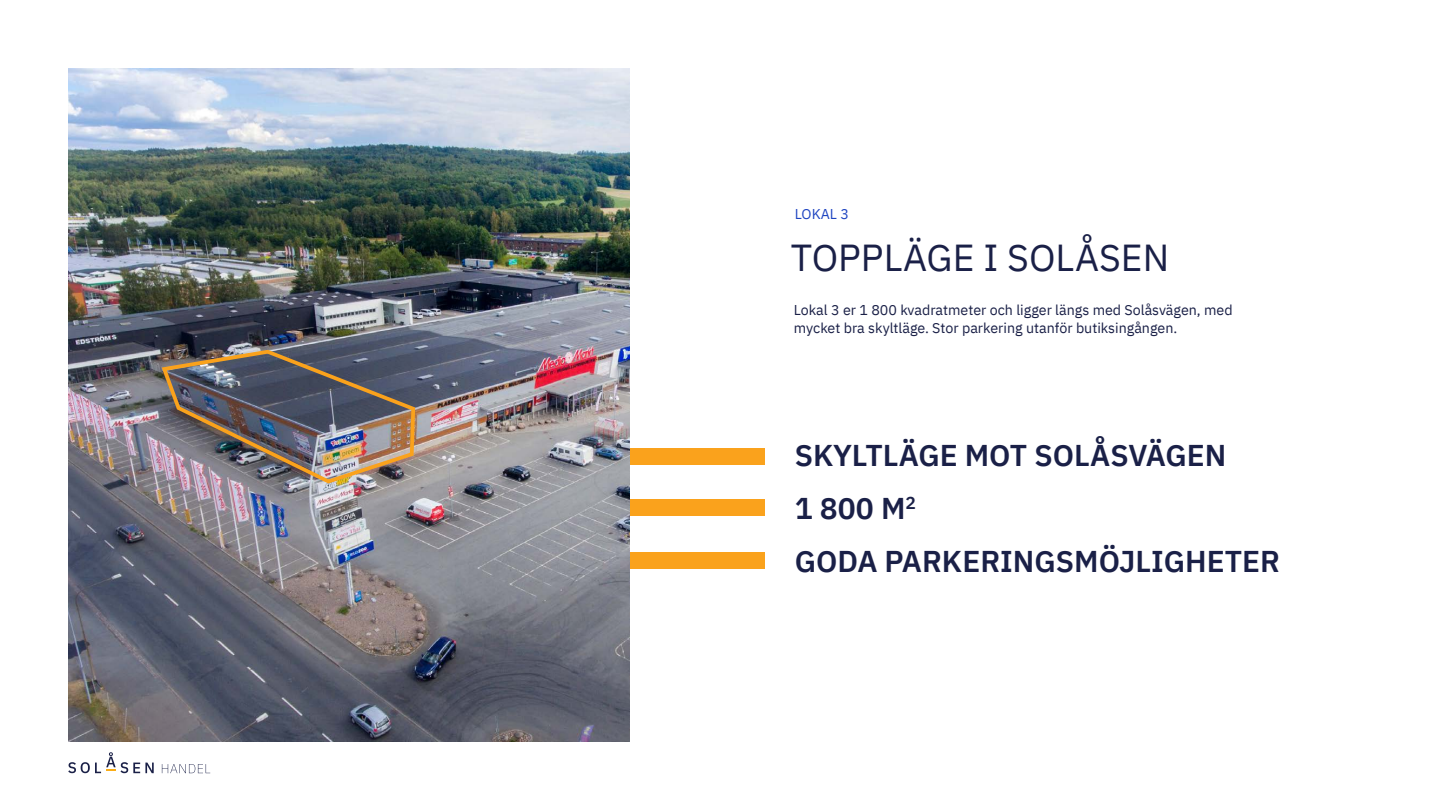
<style>
.page{position:relative;width:1440px;height:810px;background:#fff}
.page>*{position:absolute;margin:0;border:0;box-sizing:border-box;transform-origin:0 0}
.t1{font:37.5px "IBM Plex Sans";color:#1a2047}
.t2{font:600 30px "IBM Plex Sans";color:#1a2047}
.t3{font:14.25px/18px "IBM Plex Sans";color:#1a2047}
.t4{font:14.25px "IBM Plex Sans";color:#1e44c1}
</style>
<div class="page">
<div style="left:618px;top:448px;width:147px;height:17px;background:#faa21c"></div>
<div style="left:618px;top:500px;width:147px;height:16px;background:#faa21c"></div>
<div style="left:618px;top:552px;width:147px;height:17px;background:#faa21c"></div>
<svg style="left:162px;top:764px;width:48px;height:9px"></svg>
<svg style="left:68px;top:752px;width:86px;height:21px"></svg>
<img style="left:68px;top:68px;width:562px;height:674px">
<img style="left:159px;top:348px;width:258px;height:138px">
<p class="t4" style="left:795px;top:203px;width:56px">LOKAL 3</p>
<h1 class="t1" style="left:791px;top:229px;width:380px">TOPPLÄGE I SOLÅSEN</h1>
<p class="t3" style="left:794px;top:300px;width:440px">Lokal 3 er 1 800 kvadratmeter och ligger längs med Solåsvägen, med mycket bra skyltläge. Stor parkering utanför butiksingången.</p>
<h2 class="t2" style="left:795px;top:432px;width:433px">SKYLTLÄGE MOT SOLÅSVÄGEN</h2>
<h2 class="t2" style="left:795px;top:485px;width:123px">1 800 M<sup>2</sup></h2>
<h2 class="t2" style="left:795px;top:538px;width:487px">GODA PARKERINGSMÖJLIGHETER</h2>
</div>
